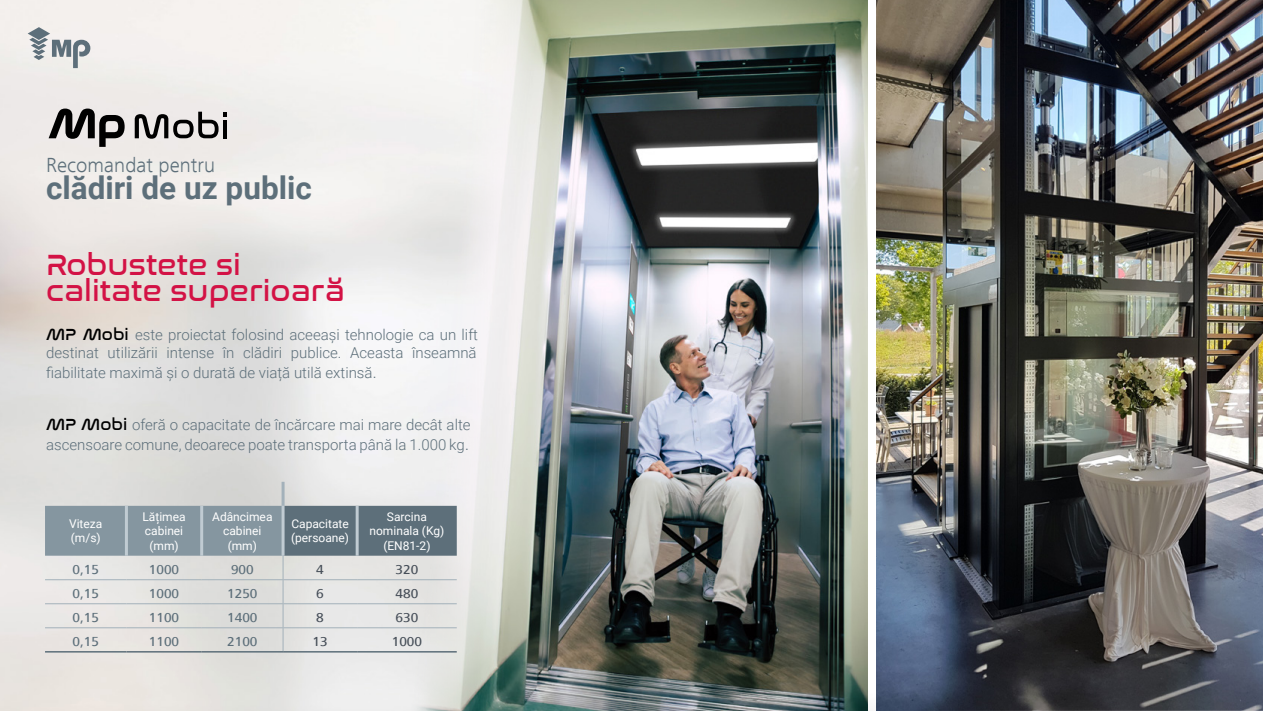
<style>
.page{position:relative;width:1263px;height:711px;background:#fff}
.page>*{position:absolute;margin:0;border:0;box-sizing:border-box;transform-origin:0 0}
.t1{font:700 31.5px "Roboto";color:#5d6f7a}
.t2{font:30px/25.5px "Nasalization Rg";color:#d31245}
.t3{font:300 21px "Frutiger Next LT";color:#5d6f7a}
.t4{font:300 15px/18px "Roboto";color:#5d6f7a}
.t5{font:500 13.5px "Frutiger Next LT";color:#5d6f7a}
.t6{font:500 13.5px "Frutiger Next LT";color:#474f59}
.t7{font:12px/14.4px "Roboto";color:#fff;text-align:center}
.s1{font-family:"Nasalization Rg";font-weight:400;font-size:16.5px;color:#000}
.s2{font-family:"Frutiger Next LT";font-size:16.5px}
</style>
<div class="page">
<img style="left:0;top:0;width:869px;height:710px">
<img style="left:410px;top:0;width:457px;height:710px">
<img style="left:876px;top:0;width:387px;height:710px">
<svg style="left:28px;top:27px;width:62px;height:41px"></svg>
<hr style="left:45px;top:650px;width:81px;height:2px;background:#5d6f7a">
<hr style="left:126px;top:650px;width:76px;height:2px;background:#5d6f7a">
<hr style="left:202px;top:650px;width:81px;height:2px;background:#5d6f7a">
<hr style="left:283px;top:650px;width:74px;height:2px;background:#5d6f7a">
<hr style="left:357px;top:650px;width:100px;height:2px;background:#5d6f7a">
<svg style="left:45px;top:505px;width:412px;height:145px;background:#bdc2c5"></svg>
<hr style="left:282px;top:481px;width:3px;height:24px;background:#a3b1ba">
<hr style="left:125px;top:505px;width:3px;height:50px;background:#c0cbd2">
<hr style="left:200px;top:505px;width:3px;height:50px;background:#c0cbd2">
<hr style="left:282px;top:505px;width:3px;height:50px;background:#c0cbd2">
<hr style="left:356px;top:505px;width:3px;height:50px;background:#c0cbd2">
<svg style="left:49px;top:108px;width:76px;height:39px;background:#888685"></svg>
<svg style="left:135px;top:112px;width:92px;height:27px;background:#979594"></svg>
<hr style="left:223px;top:120px;width:4px;height:18px;background:#000">
<h3 class="t3" style="left:46px;top:153px;width:170px">Recomandat pentru</h3>
<h1 class="t1" style="left:46px;top:165px;width:267px">clădiri de uz public</h1>
<h2 class="t2" style="left:46px;top:247px;width:300px">Robustete si calitate superioară</h2>
<p class="t4" style="left:46px;top:325px;width:433px"><span class="s1">MP Mobi</span> este proiectat folosind aceeași tehnologie ca un lift destinat utilizării intense în clădiri publice. Aceasta înseamnă</p>
<p class="t4" style="left:46px;top:363px;width:332px">fiabilitate maximă și o durată de viață utilă extinsă<span class="s2">.</span></p>
<p class="t4" style="left:46px;top:414px;width:426px;line-height:19.8px"><span class="s1">MP Mobi</span> oferă o capacitate de încărcare mai mare decât alte ascensoare comune, deoarece poate transporta până la 1.000 kg<span class="s2">.</span></p>
<p class="t7" style="left:69px;top:515px;width:35px;text-align:left">Viteza (m/s)</p>
<p class="t7" style="left:142px;top:508px;width:45px">Lățimea cabinei (mm)</p>
<p class="t7" style="left:212px;top:508px;width:62px">Adâncimea cabinei (mm)</p>
<p class="t7" style="left:291px;top:515px;width:59px;text-align:left">Capacitate (persoane)</p>
<p class="t7" style="left:369px;top:508px;width:76px">Sarcina nominala (Kg) (EN81-2)</p>
<p class="t5" style="left:72px;top:561px;width:28px">0,15</p>
<p class="t5" style="left:149px;top:561px;width:32px">1000</p>
<p class="t5" style="left:231px;top:561px;width:24px">900</p>
<p class="t6" style="left:316px;top:561px;width:9px">4</p>
<p class="t6" style="left:396px;top:561px;width:24px">320</p>
<p class="t5" style="left:72px;top:585px;width:28px">0,15</p>
<p class="t5" style="left:149px;top:585px;width:32px">1000</p>
<p class="t5" style="left:227px;top:585px;width:32px">1250</p>
<p class="t6" style="left:316px;top:585px;width:9px">6</p>
<p class="t6" style="left:396px;top:585px;width:24px">480</p>
<p class="t5" style="left:72px;top:609px;width:28px">0,15</p>
<p class="t5" style="left:149px;top:609px;width:32px">1100</p>
<p class="t5" style="left:227px;top:609px;width:32px">1400</p>
<p class="t6" style="left:316px;top:609px;width:9px">8</p>
<p class="t6" style="left:396px;top:609px;width:24px">630</p>
<p class="t5" style="left:72px;top:633px;width:28px">0,15</p>
<p class="t5" style="left:149px;top:633px;width:32px">1100</p>
<p class="t5" style="left:227px;top:633px;width:32px">2100</p>
<p class="t6" style="left:312px;top:633px;width:17px">13</p>
<p class="t6" style="left:392px;top:633px;width:32px">1000</p>
</div>
